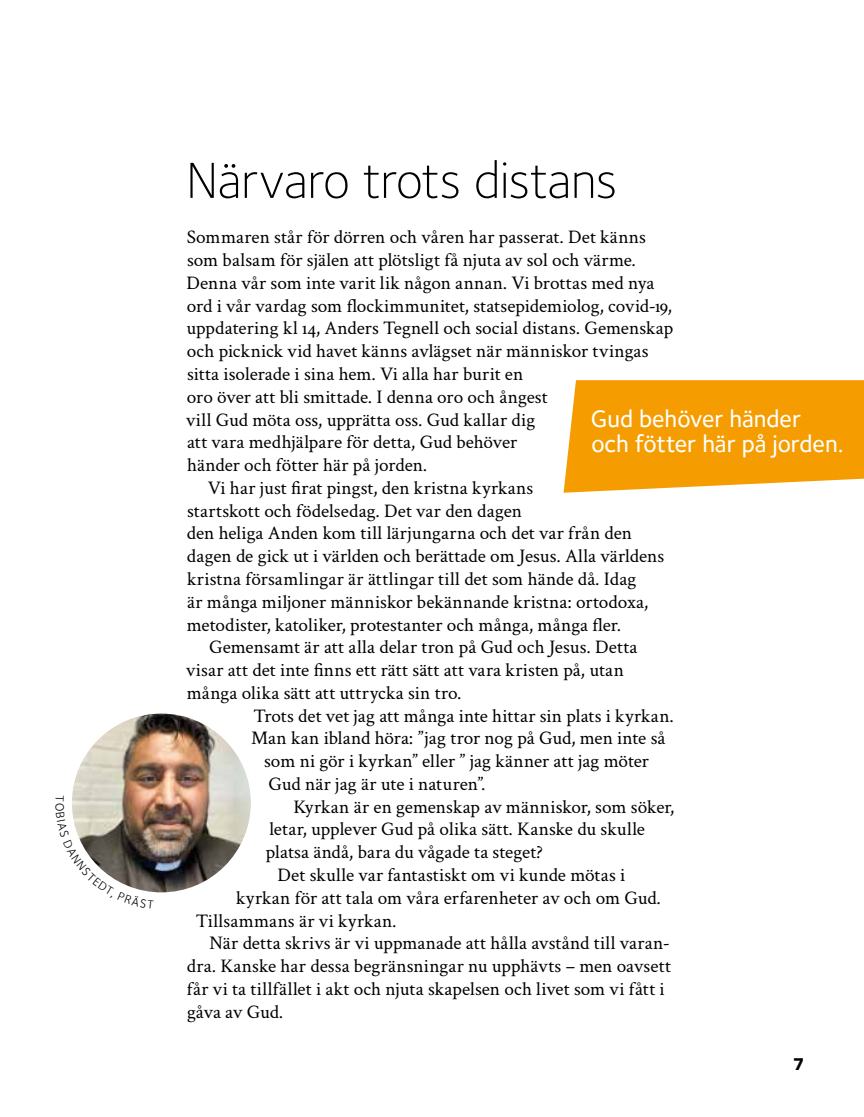
<style>
.page{position:relative;width:864px;height:1117px;background:#fff}
.page>*{position:absolute;margin:0;border:0;box-sizing:border-box;transform-origin:0 0}
.t1{font:52.5px "Foundry Sterling Light OSF";letter-spacing:-.015em;color:#000}
.t2{font:24.5px/24.5px "Foundry Sterling Medium OSF";color:#fff}
.t3{font:19.25px "Crimson Svk";letter-spacing:.005em;color:#000}
.t4{font:800 17.5px "Foundry Sterling";color:#000}
</style>
<div class="page">
<svg style="left:563px;top:380px;width:300px;height:112px;background:#f5a415"></svg>
<img style="left:72px;top:713px;width:179px;height:179px;border-radius:89px">
<img style="left:72px;top:795px;width:82px;height:97px">
<h1 class="t1" style="left:186px;top:150px;width:433px">Närvaro trots distans</h1>
<p class="t3" style="left:187px;top:224px;width:460px">Sommaren står för dörren och våren har passerat. Det känns</p>
<p class="t3" style="left:187px;top:247px;width:450px">som balsam för själen att plötsligt få njuta av sol och värme.</p>
<p class="t3" style="left:186px;top:269px;width:469px">Denna vår som inte varit lik någon annan. Vi brottas med nya</p>
<p class="t3" style="left:187px;top:292px;width:486px">ord i vår vardag som flockimmunitet, statsepidemiolog, covid-19,</p>
<p class="t3" style="left:186px;top:315px;width:488px">uppdatering kl 14, Anders Tegnell och social distans. Gemenskap</p>
<p class="t3" style="left:187px;top:338px;width:463px">och picknick vid havet känns avlägset när människor tvingas</p>
<p class="t3" style="left:187px;top:360px;width:337px">sitta isolerade i sina hem. Vi alla har burit en</p>
<p class="t3" style="left:187px;top:383px;width:362px">oro över att bli smittade. I denna oro och ångest</p>
<p class="t3" style="left:186px;top:406px;width:350px">vill Gud möta oss, upprätta oss. Gud kallar dig</p>
<p class="t3" style="left:187px;top:429px;width:331px">att vara medhjälpare för detta, Gud behöver</p>
<p class="t3" style="left:187px;top:451px;width:241px">händer och fötter här på jorden.</p>
<p class="t3" style="left:208px;top:474px;width:327px">Vi har just firat pingst, den kristna kyrkans</p>
<p class="t3" style="left:187px;top:497px;width:336px">startskott och födelsedag. Det var den dagen</p>
<p class="t3" style="left:187px;top:520px;width:446px">den heliga Anden kom till lärjungarna och det var från den</p>
<p class="t3" style="left:187px;top:542px;width:478px">dagen de gick ut i världen och berättade om Jesus. Alla världens</p>
<p class="t3" style="left:187px;top:565px;width:451px">kristna församlingar är ättlingar till det som hände då. Idag</p>
<p class="t3" style="left:187px;top:588px;width:462px">är många miljoner människor bekännande kristna: ortodoxa,</p>
<p class="t3" style="left:187px;top:611px;width:435px">metodister, katoliker, protestanter och många, många fler.</p>
<p class="t3" style="left:209px;top:634px;width:430px">Gemensamt är att alla delar tron på Gud och Jesus. Detta</p>
<p class="t3" style="left:186px;top:656px;width:439px">visar att det inte finns ett rätt sätt att vara kristen på, utan</p>
<p class="t3" style="left:187px;top:679px;width:276px">många olika sätt att uttrycka sin tro.</p>
<p class="t3" style="left:253px;top:702px;width:421px">Trots det vet jag att många inte hittar sin plats i kyrkan.</p>
<p class="t3" style="left:251px;top:725px;width:416px">Man kan ibland höra: ”jag tror nog på Gud, men inte så</p>
<p class="t3" style="left:264px;top:747px;width:386px">som ni gör i kyrkan” eller ” jag känner att jag möter</p>
<p class="t3" style="left:268px;top:770px;width:218px">Gud när jag är ute i naturen”.</p>
<p class="t3" style="left:293px;top:793px;width:382px">Kyrkan är en gemenskap av människor, som söker,</p>
<p class="t3" style="left:269px;top:816px;width:377px">letar, upplever Gud på olika sätt. Kanske du skulle</p>
<p class="t3" style="left:266px;top:838px;width:279px">platsa ändå, bara du vågade ta steget?</p>
<p class="t3" style="left:277px;top:861px;width:349px">Det skulle var fantastiskt om vi kunde mötas i</p>
<p class="t3" style="left:236px;top:884px;width:426px">kyrkan för att tala om våra erfarenheter av och om Gud.</p>
<p class="t3" style="left:196px;top:907px;width:202px">Tillsammans är vi kyrkan.</p>
<p class="t3" style="left:209px;top:929px;width:461px">När detta skrivs är vi uppmanade att hålla avstånd till varan-</p>
<p class="t3" style="left:187px;top:952px;width:485px">dra. Kanske har dessa begränsningar nu upphävts – men oavsett</p>
<p class="t3" style="left:187px;top:975px;width:479px">får vi ta tillfället i akt och njuta skapelsen och livet som vi fått i</p>
<p class="t3" style="left:187px;top:998px;width:98px">gåva av Gud.</p>
<p class="t2" style="left:590px;top:406px;width:254px">Gud behöver händer och fötter här på jorden.</p>
<p class="t4" style="left:792px;top:1052px;width:13px">7</p>
</div>
